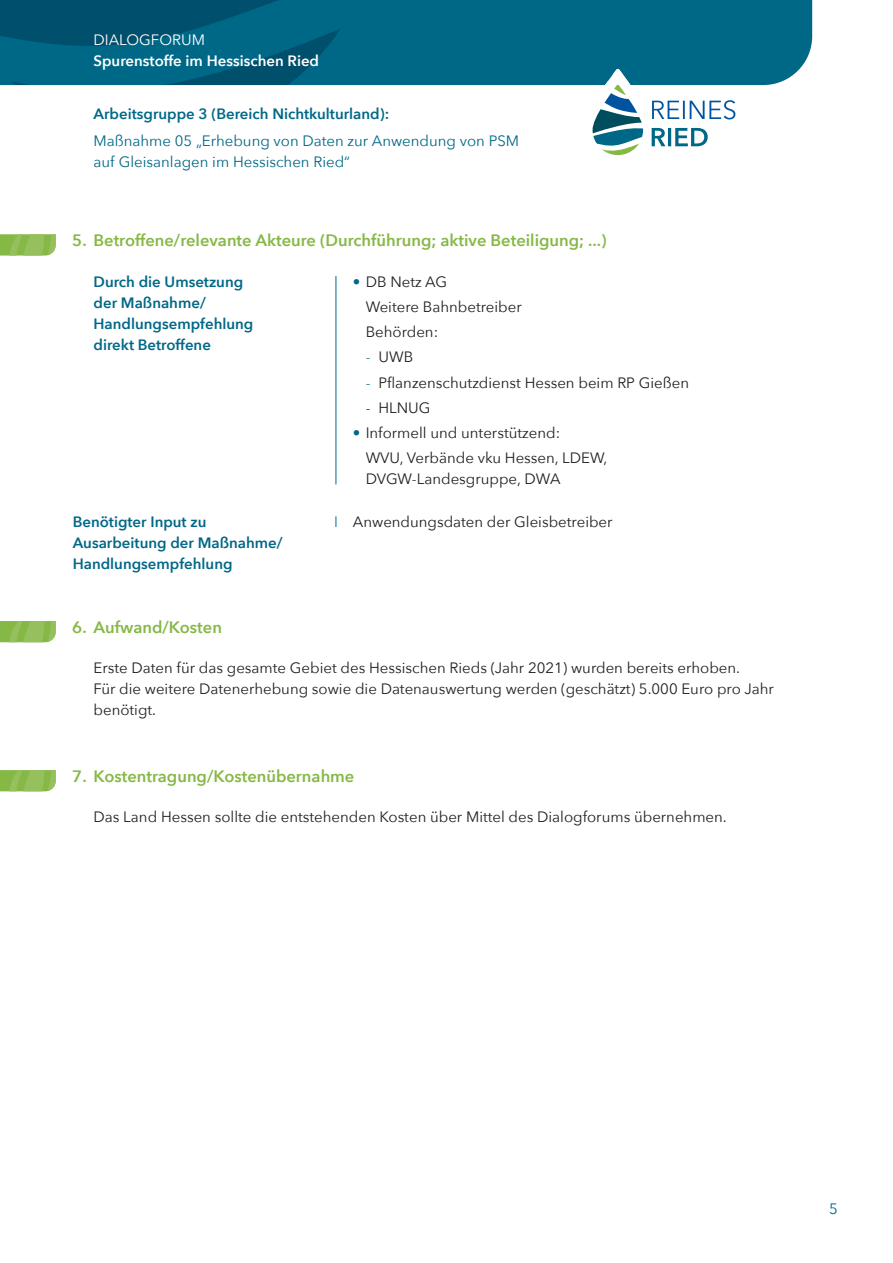
<style>
.page{position:relative;width:893px;height:1263px;background:#fff}
.page>*{position:absolute;margin:0;border:0;box-sizing:border-box;transform-origin:0 0}
.t1{font:600 16.5px "Avenir Next";color:#86b845}
.t2{font:15px/25.2px "Avenir Next";color:#231f20}
.t3{font:600 15px/21px "Avenir Next";color:#006887}
.t4{font:15px/21px "Avenir Next";color:#006887}
.t5{font:600 15px "Avenir Next";color:#fff}
.t6{font:15px "Avenir Next";color:#fff}
.s1{color:#006887}
</style>
<div class="page">
<div style="left:378px;top:0;width:434px;height:85px;background:#006887"></div>
<svg style="left:0;top:0;width:378px;height:85px;background:#005e7c"></svg>
<svg style="left:581px;top:69px;width:154px;height:87px"></svg>
<svg style="left:0;top:770px;width:56px;height:21px"></svg>
<svg style="left:0;top:621px;width:56px;height:21px"></svg>
<svg style="left:0;top:234px;width:56px;height:22px"></svg>
<hr style="left:336px;top:276px;width:1px;height:208px;background:#006887">
<p class="t6" style="left:94px;top:27px;width:113px">DIALOGFORUM</p>
<p class="t5" style="left:94px;top:48px;width:227px">Spurenstoffe im Hessischen Ried</p>
<p class="t3" style="left:94px;top:103px;width:297px">Arbeitsgruppe 3 (Bereich Nichtkulturland):</p>
<p class="t4" style="left:94px;top:130px;width:427px">Maßnahme 05 „Erhebung von Daten zur Anwendung von PSM auf Gleisanlagen im Hessischen Ried“</p>
<p class="t1" style="left:72px;top:226px;width:536px">5. Betroffene/relevante Akteure (Durchführung; aktive Beteiligung; ...)</p>
<p class="t3" style="left:94px;top:270px;width:161px">Durch die Umsetzung der Maßnahme/<br>Handlungsempfehlung direkt Betroffene</p>
<p class="t3" style="left:73px;top:511px;width:211px">Benötigter Input zu<br>Ausarbeitung der Maßnahme/<br>Handlungsempfehlung</p>
<p class="t1" style="left:72px;top:613px;width:151px">6. Aufwand/Kosten</p>
<p class="t2" style="left:366px;top:268px;width:158px;text-indent:-13px"><span class="s1">•</span> DB Netz AG<br>Weitere Bahnbetreiber<br>Behörden:</p>
<p class="t2" style="left:366px;top:344px;width:49px"><span class="s1">-</span> UWB</p>
<p class="t2" style="left:366px;top:369px;width:325px"><span class="s1">-</span> Pflanzenschutzdienst Hessen beim RP Gießen</p>
<p class="t2" style="left:366px;top:394px;width:66px">- HLNUG</p>
<p class="t2" style="left:366px;top:420px;width:243px;text-indent:-13px"><span class="s1">•</span> Informell und unterstützend:<br>WVU, Verbände vku Hessen, LDEW,</p>
<p class="t2" style="left:366px;top:466px;width:196px">DVGW-Landesgruppe, DWA</p>
<p class="t2" style="left:353px;top:508px;width:261px">Anwendungsdaten der Gleisbetreiber</p>
<p class="t2" style="left:94px;top:657px;width:682px;line-height:21px">Erste Daten für das gesamte Gebiet des Hessischen Rieds (Jahr 2021) wurden bereits erhoben.<br>Für die weitere Datenerhebung sowie die Datenauswertung werden (geschätzt) 5.000 Euro pro Jahr benötigt.</p>
<p class="t1" style="left:72px;top:762px;width:284px">7. Kostentragung/Kostenübernahme</p>
<p class="t2" style="left:94px;top:804px;width:635px">Das Land Hessen sollte die entstehenden Kosten über Mittel des Dialogforums übernehmen.</p>
<p class="t4" style="left:829px;top:1198px;width:10px">5</p>
</div>
